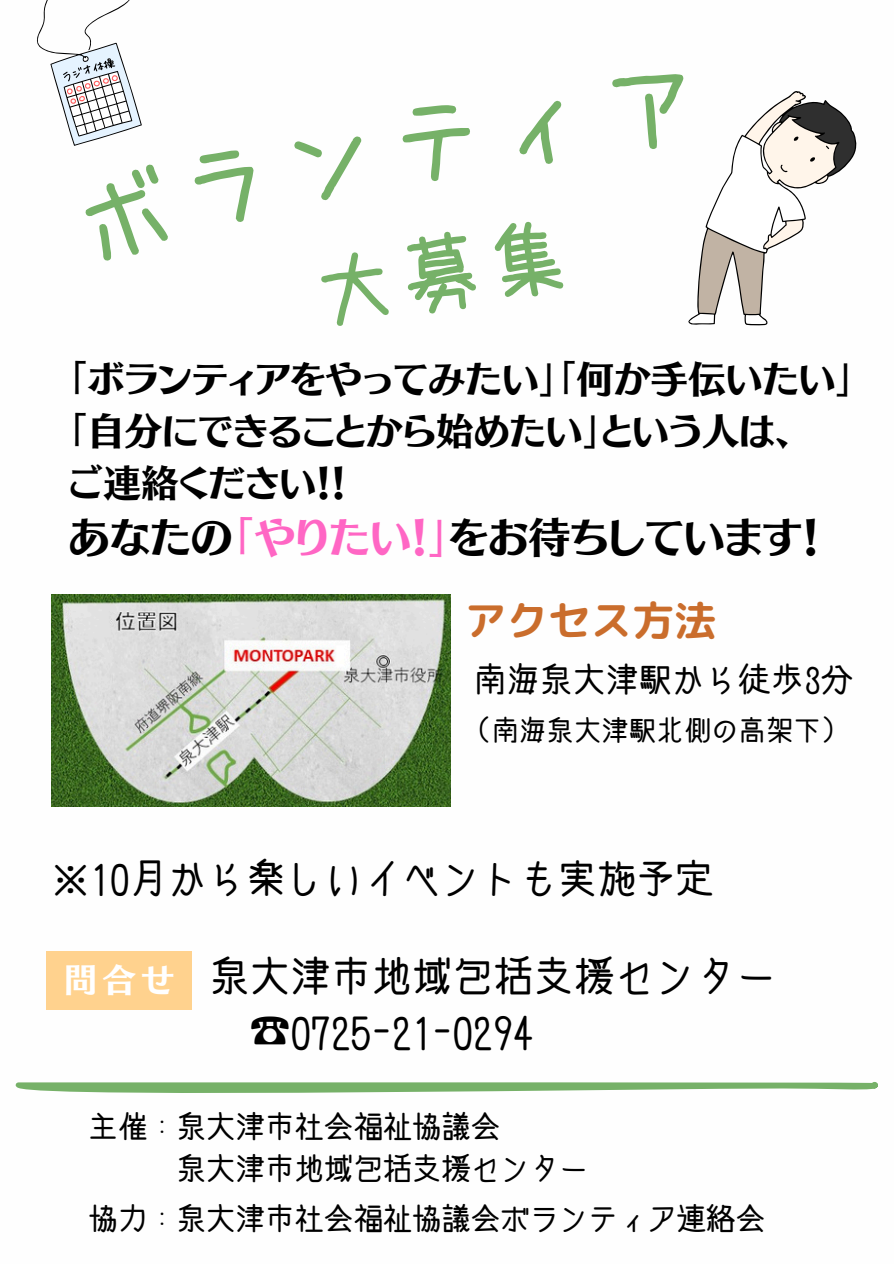
<style>
.page{position:relative;width:894px;height:1264px;background:#fff}
.page>*{position:absolute;margin:0;border:0;box-sizing:border-box;transform-origin:0 0}
.t1{font:42px "TEST Skip E";color:#000}
.t2{font:42px "rounded mplus 1 p bold";color:#ca6d2c}
.t3{font:40.5px/56.2px "cinecaption";color:#000}
.t4{font:39px "cinecaption";color:#000}
.t5{font:37.5px/51.8px "TEST Skip E";color:#000}
.t6{font:33px "cinecaption";color:#000}
.t7{font:30px/41.7px "cinecaption";letter-spacing:-.02em;color:#000}
.t8{font:27.45px "cinecaption";color:#000}
.s1{color:#ff66c4}
.s2{font-family:"Noto Sans CJ Ksc"}
</style>
<div class="page">
<svg style="left:36px;top:0;width:106px;height:146px"></svg>
<img style="left:51px;top:595px;width:400px;height:211px">
<div style="left:46px;top:951px;width:146px;height:58px;background:#ffd28e"></div>
<svg style="left:16px;top:1082px;width:861px;height:10px;fill:#76b168"></svg>
<svg style="left:688px;top:91px;width:169px;height:234px"></svg>
<h5 class="t5" style="left:69px;top:353px;width:787px">「ボランティアをやってみたい」「何か手伝いたい」「自分にできることから始めたい」という人は、<br>ご連絡ください！！</h5>
<h5 class="t1" style="left:69px;top:516px;width:752px">あなたの<span class="s1">「やりたい！」</span>をお待ちしています！</h5>
<p class="t2" style="left:464px;top:590px;width:253px">アクセス方法</p>
<p class="t6" style="left:473px;top:661px;width:381px">南海泉大津駅から徒歩3分</p>
<p class="t8" style="left:464px;top:715px;width:385px">（南海泉大津駅北側の高架下）</p>
<p class="t4" style="left:51px;top:857px;width:664px">※10月から楽しいイベントも実施予定</p>
<h6 class="t3" style="left:250px;top:946px;width:528px;text-indent:-186px"><sub>問合せ</sub> 泉大津市地域包括支援センター<span class="s2">☎</span>0725-21-0294</h6>
<h3 class="t7" style="left:176px;top:1104px;width:414px;text-indent:-88px">主催：泉大津市社会福祉協議会<br>泉大津市地域包括支援センター</h3>
<h6 class="t7" style="left:88px;top:1196px;width:678px">協力：泉大津市社会福祉協議会ボランティア連絡会</h6>
</div>
